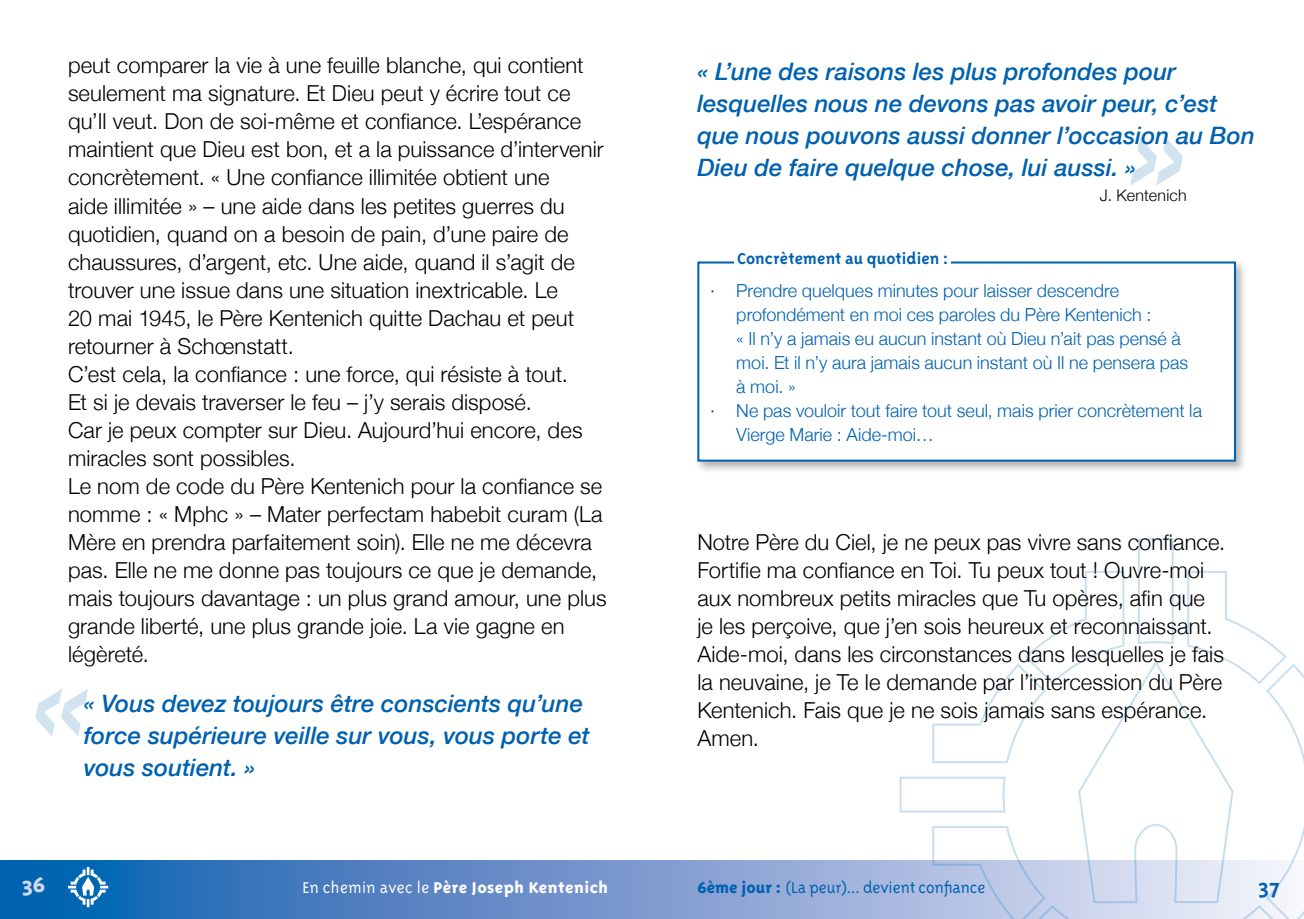
<style>
.page{position:relative;width:1304px;height:919px;background:#fff}
.page>*{position:absolute;margin:0;border:0;box-sizing:border-box;transform-origin:0 0}
.t1{font:italic 500 24px/32px "Helvetica Neue";color:#0061af}
.t2{font:800 24px "Triplex Sans OT";color:#d1d8ee}
.t3{font:700 24px "Triplex Sans OT";color:#0061af}
.t4{font:300 22px/28px "Helvetica Neue";letter-spacing:.005em;color:#000}
.t5{font:300 18px "Helvetica Neue";color:#0061af}
.t6{font:300 18px "Triplex Sans OT";color:#0061af}
.t7{font:800 18px "Triplex Sans OT";letter-spacing:.025em;color:#fff}
.t8{font:700 18px "Triplex Sans OT";letter-spacing:.005em;color:#0061af}
.t9{font:300 16px "Helvetica Neue";letter-spacing:.015em;color:#000}
.s1{font-weight:300}
.s2{font-weight:800}
</style>
<div class="page">
<svg style="left:0;top:860px;width:900px;height:58px;background:#5b89c5"></svg>
<svg style="left:900px;top:538px;width:404px;height:380px"></svg>
<svg style="left:68px;top:866px;width:40px;height:41px"></svg>
<svg style="left:1130px;top:138px;width:53px;height:48px"></svg>
<div style="left:694px;top:258px;width:554px;height:215px;background:#000;opacity:.3"></div>
<div style="left:697px;top:261px;width:539px;height:200px;background:#fff;border:2px solid #0061af"></div>
<div style="left:734px;top:249px;width:216px;height:21px;background:#fff"></div>
<svg style="left:35px;top:689px;width:53px;height:47px"></svg>
<p class="t4" style="left:68px;top:50px;width:540px">peut comparer la vie à une feuille blanche, qui contient seulement ma signature. Et Dieu peut y écrire tout ce qu’Il veut. Don de soi-même et confiance. L’espérance maintient que Dieu est bon, et a la puissance d’intervenir concrètement. « Une confiance illimitée obtient une<br>aide illimitée » – une aide dans les petites guerres du quotidien, quand on a besoin de pain, d’une paire de chaussures, d’argent, etc. Une aide, quand il s’agit de trouver une issue dans une situation inextricable. Le<br>20 mai 1945, le Père Kentenich quitte Dachau et peut retourner à Schœnstatt.<br>C’est cela, la confiance : une force, qui résiste à tout.<br>Et si je devais traverser le feu – j’y serais disposé.<br>Car je peux compter sur Dieu. Aujourd’hui encore, des miracles sont possibles.<br>Le nom de code du Père Kentenich pour la confiance se nomme : « Mphc » – Mater perfectam habebit curam (La Mère en prendra parfaitement soin). Elle ne me décevra pas. Elle ne me donne pas toujours ce que je demande, mais toujours davantage : un plus grand amour, une plus grande liberté, une plus grande joie. La vie gagne en légèreté.</p>
<p class="t1" style="left:84px;top:685px;width:507px">« Vous devez toujours être conscients qu’une force supérieure veille sur vous, vous porte et vous soutient. »</p>
<p class="t1" style="left:697px;top:54px;width:559px">« L’une des raisons les plus profondes pour lesquelles nous ne devons pas avoir peur, c’est que nous pouvons aussi donner l’occasion au Bon Dieu de faire quelque chose, lui aussi. »</p>
<p class="t9" style="left:1100px;top:183px;width:88px">J. Kentenich</p>
<p class="t8" style="left:737px;top:248px;width:212px">Concrètement au quotidien :</p>
<p class="t5" style="left:710px;top:276px;width:410px">· Prendre quelques minutes pour laisser descendre</p>
<p class="t5" style="left:736px;top:300px;width:417px">profondément en moi ces paroles du Père Kentenich :</p>
<p class="t5" style="left:736px;top:324px;width:446px">« Il n’y a jamais eu aucun instant où Dieu n’ait pas pensé à</p>
<p class="t5" style="left:736px;top:348px;width:453px">moi. Et il n’y aura jamais aucun instant où Il ne pensera pas</p>
<p class="t5" style="left:736px;top:372px;width:61px">à moi. »</p>
<p class="t5" style="left:710px;top:396px;width:493px">· Ne pas vouloir tout faire tout seul, mais prier concrètement la</p>
<p class="t5" style="left:736px;top:420px;width:199px">Vierge Marie : Aide-moi…</p>
<p class="t4" style="left:697px;top:526px;width:529px">Notre Père du Ciel, je ne peux pas vivre sans confiance.<br>Fortifie ma confiance en Toi. Tu peux tout ! Ouvre-moi aux nombreux petits miracles que Tu opères, afin que je les perçoive, que j’en sois heureux et reconnaissant.<br>Aide-moi, dans les circonstances dans lesquelles je fais la neuvaine, je Te le demande par l’intercession du Père Kentenich. Fais que je ne sois jamais sans espérance.<br>Amen.</p>
<p class="t2" style="left:22px;top:870px;width:25px">36</p>
<p class="t7" style="left:302px;top:877px;width:307px"><span class="s1">En chemin avec le</span> Père Joseph Kentenich</p>
<p class="t3" style="left:1259px;top:872px;width:22px">37</p>
<p class="t6" style="left:697px;top:877px;width:289px"><span class="s2">6ème jour :</span> (La peur)… devient confiance</p>
</div>
